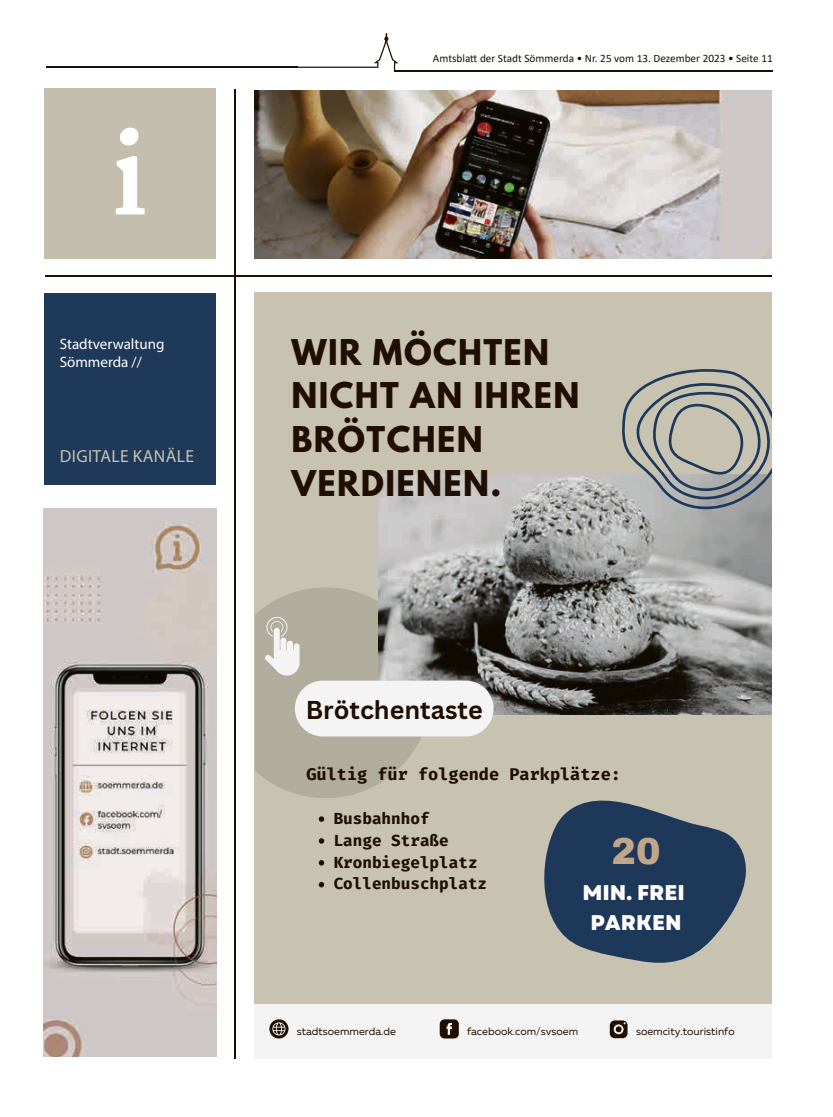
<style>
.page{position:relative;width:833px;height:1117px;background:#fff}
.page>*{position:absolute;margin:0;border:0;box-sizing:border-box;transform-origin:0 0}
.t1{font:900 36.62px "Archivo";color:#c0a68b}
.t2{font:700 31.38px/43.8px "League Spartan";letter-spacing:.045em;color:#200e00}
.t3{font:700 25.12px "Canva Sans";color:#200e00}
.t4{font:800 21.25px/29.4px "Garet";color:#fff;text-align:center}
.t5{font:17.5px "Myriad Pro";letter-spacing:.02em;color:#c8c2b3}
.t6{font:700 16.88px "Fira Code";color:#200e00}
.t7{font:700 16px/21.9px "Fira Code";color:#200e00}
.t8{font:15px/18px "Myriad Pro";color:#fff}
.t9{font:11.25px "Calibri";color:#200e00}
.t10{font:10.62px "Muller";color:#200e00}
</style>
<div class="page">
<hr style="left:394px;top:70px;width:378px;height:1px;background:#200e00">
<svg style="left:297px;top:34px;width:101px;height:37px"></svg>
<hr style="left:46px;top:67px;width:251px;height:1px;background:#200e00">
<hr style="left:235px;top:89px;width:1px;height:969px;background:#200e00">
<hr style="left:45px;top:275px;width:726px;height:1px;background:#200e00">
<hr style="left:45px;top:276px;width:726px;height:1px;background:#200e00">
<div style="left:45px;top:89px;width:171px;height:170px;background:#c4beae"></div>
<svg style="left:116px;top:127px;width:29px;height:87px"></svg>
<div style="left:255px;top:292px;width:517px;height:766px;background:#c8c3b1"></div>
<img style="left:378px;top:474px;width:393px;height:240px">
<div style="left:255px;top:1003px;width:517px;height:55px;background:#f4f4f5"></div>
<svg style="left:440px;top:1019px;width:19px;height:19px"></svg>
<svg style="left:610px;top:1020px;width:17px;height:17px"></svg>
<svg style="left:269px;top:1019px;width:19px;height:19px"></svg>
<div style="left:295px;top:680px;width:198px;height:56px;background:#f4f4f5;border-radius:28px"></div>
<svg style="left:255px;top:587px;width:176px;height:211px"></svg>
<svg style="left:544px;top:800px;width:202px;height:163px;fill:#1e3859"></svg>
<svg style="left:619px;top:369px;width:153px;height:140px"></svg>
<svg style="left:319px;top:816px;width:5px;height:5px"></svg>
<svg style="left:319px;top:838px;width:5px;height:5px"></svg>
<svg style="left:319px;top:860px;width:5px;height:5px"></svg>
<svg style="left:319px;top:882px;width:5px;height:5px"></svg>
<img style="left:255px;top:90px;width:517px;height:169px">
<img style="left:44px;top:508px;width:173px;height:548px">
<div style="left:44px;top:293px;width:172px;height:192px;background:#1f3958"></div>
<p class="t9" style="left:433px;top:50px;width:341px">Amtsblatt der Stadt Sömmerda • Nr. 25 vom 13. Dezember 2023 • Seite 11</p>
<h3 class="t8" style="left:60px;top:334px;width:106px">Stadtverwaltung<br>Sömmerda //</h3>
<h3 class="t5" style="left:60px;top:445px;width:136px">DIGITALE KANÄLE</h3>
<h2 class="t2" style="left:291px;top:329px;width:290px">WIR MÖCHTEN<br>NICHT AN IHREN<br>BRÖTCHEN<br>VERDIENEN.</h2>
<h3 class="t3" style="left:306px;top:694px;width:178px">Brötchentaste</h3>
<h3 class="t6" style="left:306px;top:762px;width:316px">Gültig für folgende Parkplätze:</h3>
<h3 class="t7" style="left:334px;top:808px;width:155px">Busbahnhof<br>Lange Straße<br>Kronbiegelplatz<br>Collenbuschplatz</h3>
<h1 class="t1" style="left:611px;top:828px;width:50px">20</h1>
<h3 class="t4" style="left:582px;top:878px;width:104px">MIN. FREI<br>PARKEN</h3>
<p class="t10" style="left:297px;top:1024px;width:101px">stadtsoemmerda.de</p>
<p class="t10" style="left:467px;top:1024px;width:113px">facebook.com/svsoem</p>
<p class="t10" style="left:636px;top:1024px;width:100px">soemcity.touristinfo</p>
</div>
